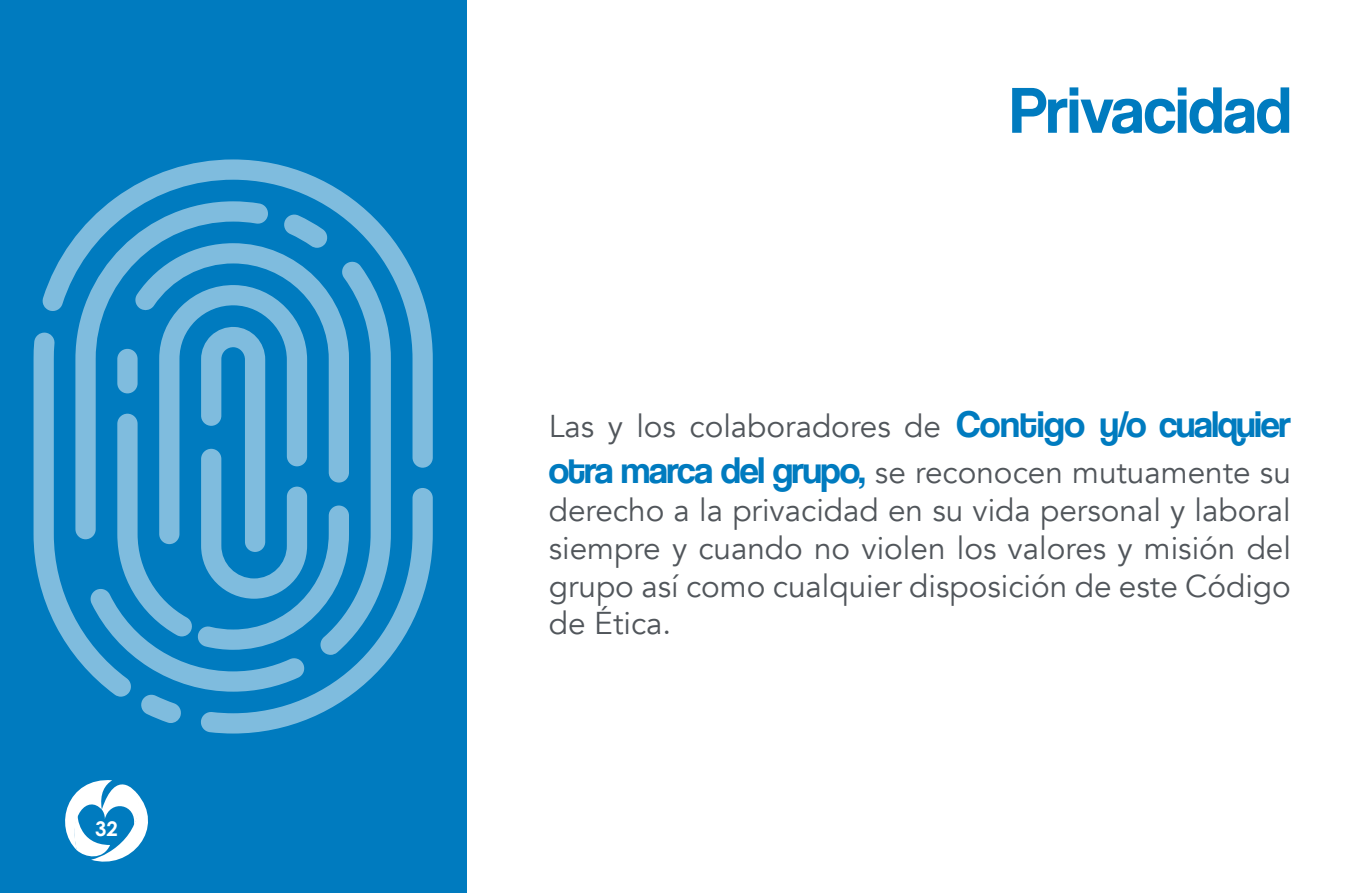
<style>
.page{position:relative;width:1372px;height:893px;background:#fff}
.page>*{position:absolute;margin:0;border:0;box-sizing:border-box;transform-origin:0 0}
.t1{font:67.5px "Coolvetica Rg";color:#007bbf}
.t2{font:31.5px/37.8px "Avenir";color:#51565b}
.t3{font:700 20.25px "Century Gothic";color:#fff}
.s1{font-family:"Coolvetica Rg";font-size:38.25px;color:#007bbf}
</style>
<div class="page">
<div style="left:0;top:0;width:466px;height:893px;background:#007bbf"></div>
<svg style="left:65px;top:780px;width:83px;height:82px"></svg>
<svg style="left:201px;top:488px;width:232px;height:245px"></svg>
<svg style="left:60px;top:159px;width:373px;height:309px"></svg>
<svg style="left:283px;top:213px;width:45px;height:30px"></svg>
<svg style="left:75px;top:201px;width:194px;height:59px"></svg>
<svg style="left:134px;top:243px;width:215px;height:17px"></svg>
<svg style="left:34px;top:260px;width:357px;height:463px"></svg>
<p class="t3" style="left:95px;top:816px;width:24px">32</p>
<h1 class="t1" style="left:1010px;top:71px;width:282px">Privacidad</h1>
<p class="t2" style="left:549px;top:404px;width:743px;line-height:45.9px">Las y los colaboradores de <span class="s1">Contigo y/o cualquier otra marca del grupo,</span> se reconocen mutuamente su</p>
<p class="t2" style="left:548px;top:492px;width:743px;text-align:justify">derecho a la privacidad en su vida personal y laboral siempre y cuando no violen los valores y misión del grupo así como cualquier disposición de este Código de Ética.</p>
</div>
